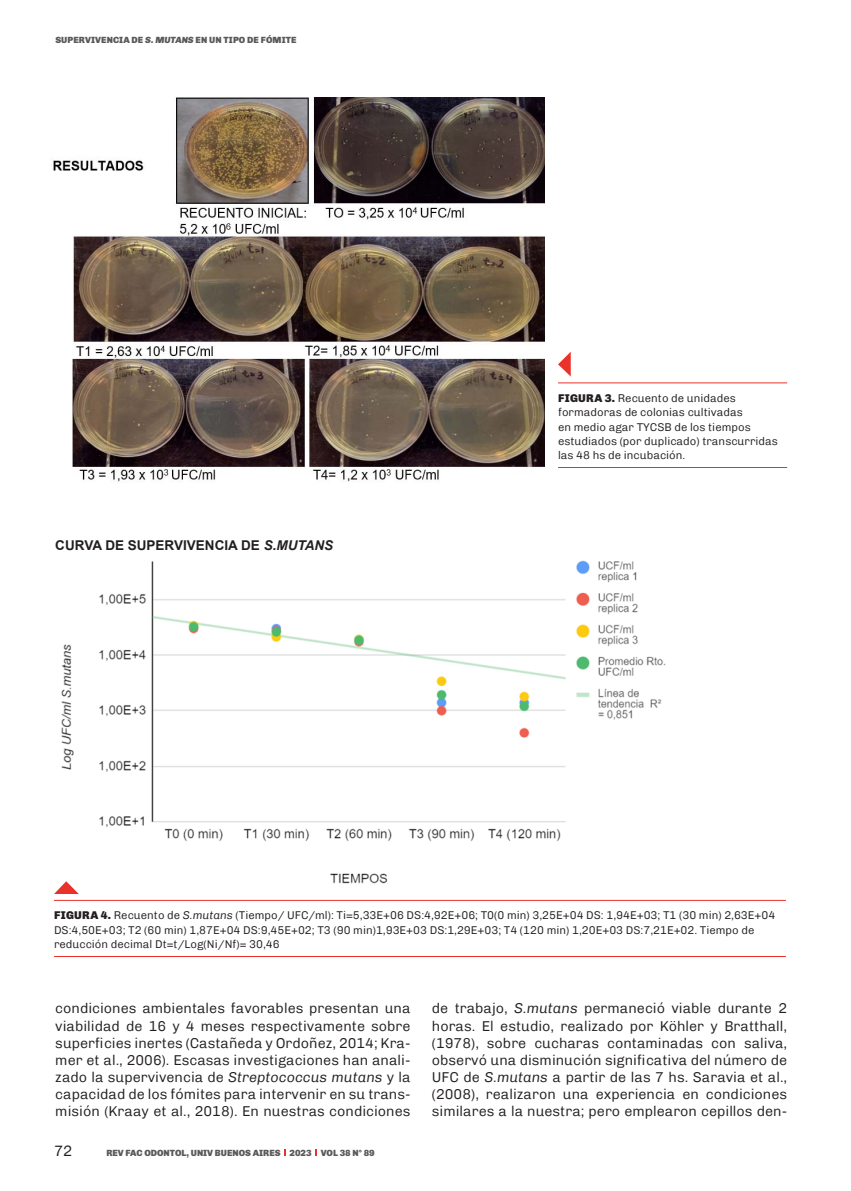
<style>
.page{position:relative;width:851px;height:1191px;background:#fff}
.page>*{position:absolute;margin:0;border:0;box-sizing:border-box;transform-origin:0 0}
.t1{font:300 15px "Chivo VIR";color:#231f20}
.t2{font:300 14.25px/17.1px "Chivo VIR";color:#231f20;text-align:justify}
.t3{font:700 13.5px "Arial";color:#231f20}
.t4{font:300 11.25px/14.2px "Chivo VIR";color:#231f20}
.t5{font:900 9px "Chivo";color:#58595b}
.t6{font:900 9px "Chivo";letter-spacing:.01em;color:#58595b}
.s1{font-style:italic}
.s2{font-family:"Chivo";font-weight:900}
</style>
<div class="page">
<svg style="left:284px;top:1149px;width:2px;height:6px"></svg>
<svg style="left:315px;top:1149px;width:2px;height:6px"></svg>
<img style="left:53px;top:97px;width:491px;height:385px">
<hr style="left:558px;top:382px;width:229px;height:1px;background:#e9322a">
<hr style="left:558px;top:467px;width:229px;height:1px;background:#e9322a">
<svg style="left:558px;top:352px;width:12px;height:24px"></svg>
<img style="left:61px;top:560px;width:605px;height:324px">
<hr style="left:54px;top:900px;width:731px;height:1px;background:#e9322a">
<hr style="left:54px;top:956px;width:731px;height:1px;background:#e9322a">
<svg style="left:54px;top:881px;width:25px;height:13px"></svg>
<p class="t6" style="left:55px;top:33px;width:243px">SUPERVIVENCIA DE <span class="s1">S. MUTANS</span> EN UN TIPO DE FÓMITE</p>
<p class="t3" style="left:55px;top:536px;width:279px">CURVA DE SUPERVIVENCIA DE <span class="s1">S.MUTANS</span></p>
<p class="t4" style="left:558px;top:390px;width:221px"><span class="s2">FIGURA 3.</span> Recuento de unidades formadoras de colonias cultivadas<br>en medio agar TYCSB de los tiempos estudiados (por duplicado) transcurridas las 48 hs de incubación.</p>
<p class="t4" style="left:54px;top:907px;width:722px"><span class="s2">FIGURA 4.</span> Recuento de <span class="s1">S.mutans</span> (Tiempo/ UFC/ml): Ti=5,33E+06 DS:4,92E+06; T0(0 min) 3,25E+04 DS: 1,94E+03; T1 (30 min) 2,63E+04<br>DS:4,50E+03; T2 (60 min) 1,87E+04 DS:9,45E+02; T3 (90 min)1,93E+03 DS:1,29E+03; T4 (120 min) 1,20E+03 DS:7,21E+02. Tiempo de reducción decimal Dt=t/Log(Ni/Nf)= 30,46</p>
<p class="t2" style="left:55px;top:999px;width:357px">condiciones ambientales favorables presentan una viabilidad de 16 y 4 meses respectivamente sobre superficies inertes (Castañeda y Ordoñez, 2014; Kra&shy;mer et al., 2006). Escasas investigaciones han anali&shy;zado la supervivencia de <span class="s1">Streptococcus mutans</span> y la capacidad de los fómites para intervenir en su trans&shy;misión (Kraay et al., 2018). En nuestras condiciones</p>
<p class="t1" style="left:54px;top:1139px;width:20px">72</p>
<p class="t5" style="left:106px;top:1145px;width:270px">REV FAC ODONTOL, UNIV BUENOS AIRES 2023 VOL 38 N° 89</p>
<p class="t2" style="left:432px;top:999px;width:357px">de trabajo, <span class="s1">S.mutans</span> permaneció viable durante 2 horas. El estudio, realizado por Köhler y Bratthall, (1978), sobre cucharas contaminadas con saliva, observó una disminución significativa del número de UFC de <span class="s1">S.mutans</span> a partir de las 7 hs. Saravia et al., (2008), realizaron una experiencia en condiciones similares a la nuestra; pero emplearon cepillos den-</p>
</div>
